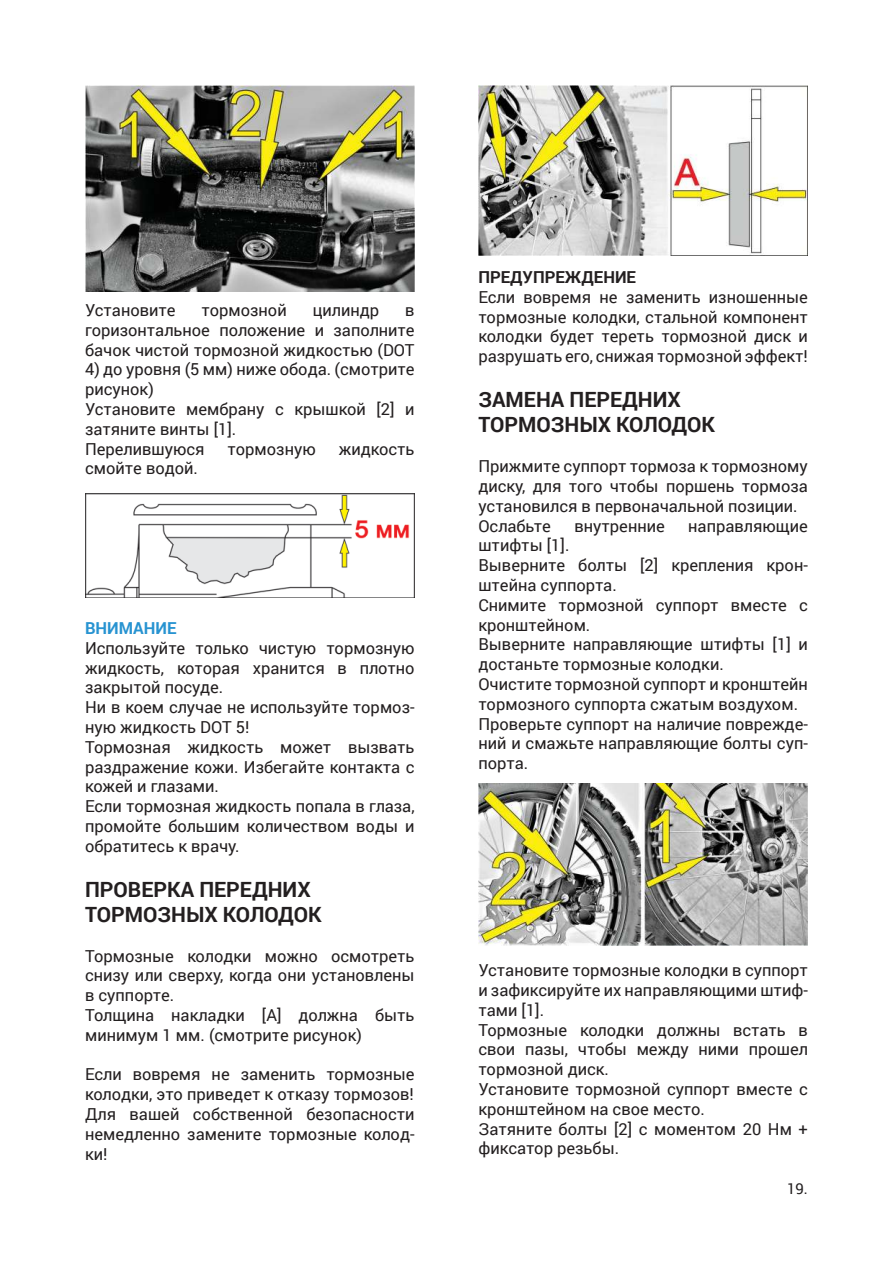
<style>
.page{position:relative;width:893px;height:1263px;background:#fff}
.page>*{position:absolute;margin:0;border:0;box-sizing:border-box;transform-origin:0 0}
.t1{font:700 21px/25.2px "Roboto";color:#231f20}
.t2{font:16.5px/19.8px "Roboto";color:#231f20}
.t3{font:700 16.5px "Roboto";color:#231f20}
.t4{font:700 16.5px "Roboto";color:#2793d1}
.t5{font:15px "Roboto";color:#231f20}
</style>
<div class="page">
<img style="left:85px;top:85px;width:330px;height:206px">
<img style="left:478px;top:85px;width:330px;height:170px">
<img style="left:85px;top:493px;width:330px;height:104px">
<img style="left:478px;top:783px;width:330px;height:162px">
<p class="t2" style="left:85px;top:300px;width:92px">Установите</p>
<p class="t2" style="left:202px;top:300px;width:87px">тормозной</p>
<p class="t2" style="left:313px;top:300px;width:68px">цилиндр</p>
<p class="t2" style="left:85px;top:300px;width:331px;text-align:justify;text-indent:320px">в горизонтальное положение и заполните бачок чистой тормозной жидкостью (DOT</p>
<p class="t2" style="left:85px;top:360px;width:331px">4) до уровня (5 мм) ниже обода. (смотрите рисунок)<br>Установите мембрану с крышкой [2] и затяните винты [1].<br>Перелившуюся</p>
<p class="t2" style="left:228px;top:439px;width:90px">тормозную</p>
<p class="t2" style="left:339px;top:439px;width:77px">жидкость</p>
<p class="t2" style="left:85px;top:459px;width:114px">смойте водой.</p>
<p class="t4" style="left:85px;top:618px;width:93px">ВНИМАНИЕ</p>
<p class="t2" style="left:85px;top:638px;width:331px">Используйте только чистую тормозную жидкость, которая хранится в плотно закрытой посуде.<br>Ни в коем случае не используйте тормоз&shy;ную жидкость DOT 5!<br>Тормозная жидкость может вызвать раздражение кожи. Избегайте контакта с кожей и глазами.<br>Если тормозная жидкость попала в глаза, промойте большим количеством воды и обратитесь к врачу.</p>
<p class="t1" style="left:85px;top:876px;width:238px">ПРОВЕРКА ПЕРЕДНИХ<br>ТОРМОЗНЫХ КОЛОДОК</p>
<p class="t2" style="left:85px;top:946px;width:331px">Тормозные колодки можно осмотреть снизу или сверху, когда они установлены в суппорте.<br>Толщина накладки [A] должна быть минимум 1 мм. (смотрите рисунок)</p>
<p class="t2" style="left:85px;top:1065px;width:331px;text-align:justify">Если вовремя не заменить тормозные колодки, это приведет к отказу тормозов!<br>Для вашей собственной безопасности немедленно замените тормозные колод&shy;ки!</p>
<p class="t3" style="left:478px;top:267px;width:159px">ПРЕДУПРЕЖДЕНИЕ</p>
<p class="t2" style="left:478px;top:287px;width:331px;text-align:justify">Если вовремя не заменить изношенные тормозные колодки, стальной компонент колодки будет тереть тормозной диск и разрушать его, снижая тормозной эффект!</p>
<p class="t1" style="left:478px;top:387px;width:238px">ЗАМЕНА ПЕРЕДНИХ<br>ТОРМОЗНЫХ КОЛОДОК</p>
<p class="t2" style="left:478px;top:456px;width:331px">Прижмите суппорт тормоза к тормозному диску, для того чтобы поршень тормоза установился в первоначальной позиции.<br>Ослабьте</p>
<p class="t2" style="left:574px;top:516px;width:92px">внутренние</p>
<p class="t2" style="left:688px;top:516px;width:121px">направляющие</p>
<p class="t2" style="left:478px;top:536px;width:331px">штифты [1].<br>Выверните болты [2] крепления крон&shy;штейна суппорта.<br>Снимите тормозной суппорт вместе с кронштейном.<br>Выверните направляющие штифты [1] и достаньте тормозные колодки.<br>Очистите тормозной суппорт и кронштейн тормозного суппорта сжатым воздухом.<br>Проверьте суппорт на наличие поврежде&shy;ний и смажьте направляющие болты суп&shy;порта.</p>
<p class="t2" style="left:478px;top:960px;width:331px">Установите тормозные колодки в суппорт и зафиксируйте их направляющими штиф&shy;тами [1].<br>Тормозные колодки должны встать в свои пазы, чтобы между ними прошел тормозной диск.<br>Установите тормозной суппорт вместе с кронштейном на свое место.<br>Затяните болты [2] с моментом 20 Нм + фиксатор резьбы.</p>
<p class="t5" style="left:787px;top:1179px;width:22px">19.</p>
</div>
